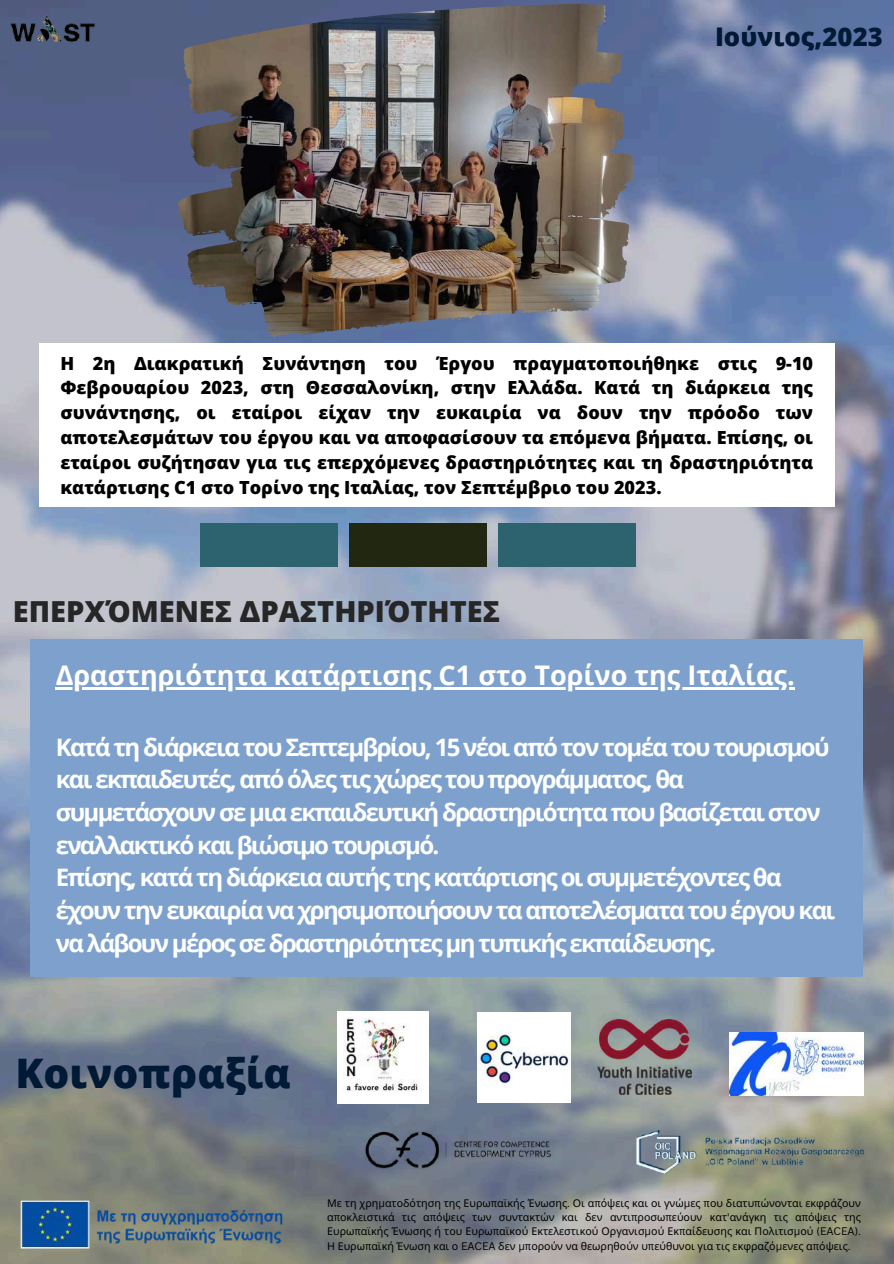
<style>
.page{position:relative;width:894px;height:1264px;background:#fff}
.page>*{position:absolute;margin:0;border:0;box-sizing:border-box;transform-origin:0 0}
.t1{font:800 40.8px "Open Sans";color:#001934}
.t2{font:800 28.95px "Open Sans";color:#262626}
.t3{font:700 27px "Open Sans";color:#fff}
.t4{font:800 25.65px "Open Sans";color:#001934}
.t5{font:700 24px/32.7px "Open Sans";letter-spacing:-.07em;color:#fff}
.t6{font:800 18px/24.8px "Open Sans";color:#000;text-align:justify}
.t7{font:10.65px/14.2px "Noto Sans";color:#000;text-align:justify}
.s1{font-family:"Canva Sans"}
</style>
<div class="page">
<img style="left:0;top:0;width:893px;height:1263px">
<div style="left:30px;top:639px;width:832px;height:337px;background:#7da1cc"></div>
<hr style="left:56px;top:687px;width:738px;height:2px;background:#fff">
<img style="left:10px;top:3px;width:88px;height:54px">
<img style="left:568px;top:22px;width:66px;height:145px">
<div style="left:39px;top:343px;width:795px;height:164px;background:#fff"></div>
<div style="left:200px;top:523px;width:137px;height:43px;background:#2d636f"></div>
<div style="left:349px;top:523px;width:137px;height:43px;background:#212711"></div>
<div style="left:498px;top:523px;width:137px;height:43px;background:#2d636f"></div>
<img style="left:636px;top:1130px;width:226px;height:43px">
<img style="left:358px;top:1124px;width:199px;height:49px">
<img style="left:729px;top:1032px;width:133px;height:63px">
<img style="left:337px;top:1011px;width:92px;height:92px">
<img style="left:478px;top:1012px;width:92px;height:90px">
<img style="left:597px;top:1019px;width:94px;height:75px">
<img style="left:19px;top:1199px;width:294px;height:49px">
<p class="t4" style="left:714px;top:19px;width:169px">Ιούνιος,2023</p>
<p class="t6" style="left:60px;top:350px;width:754px">Η 2η Διακρατική Συνάντηση του Έργου πραγματοποιήθηκε στις 9-10<br>Φεβρουαρίου 2023, στη Θεσσαλονίκη, στην Ελλάδα. Κατά τη διάρκεια της συνάντησης, οι εταίροι είχαν την ευκαιρία να δουν την πρόοδο των αποτελεσμάτων του έργου και να αποφασίσουν τα επόμενα βήματα. Επίσης, οι εταίροι συζήτησαν για τις επερχόμενες δραστηριότητες και τη δραστηριότητα κατάρτισης C1 στο Τορίνο της Ιταλίας, τον Σεπτέμβριο του 2023.</p>
<p class="t2" style="left:13px;top:591px;width:488px">ΕΠΕΡΧΌΜΕΝΕΣ ΔΡΑΣΤΗΡΙΌΤΗΤΕΣ</p>
<p class="t3" style="left:56px;top:656px;width:740px">Δραστηριότητα κατάρτισης C1 στο Τορίνο της Ιταλίας.</p>
<p class="t5" style="left:56px;top:730px;width:780px">Κατά τη διάρκεια του Σεπτεμβρίου, 15 νέοι από τον τομέα του τουρισμού και εκπαιδευτές, από όλες τις χώρες του προγράμματος, θα συμμετάσχουν σε μια εκπαιδευτική δραστηριότητα που βασίζεται στον εναλλακτικό και βιώσιμο τουρισμό.<br>Επίσης, κατά τη διάρκεια αυτής της κατάρτισης οι συμμετέχοντες θα έχουν την ευκαιρία να χρησιμοποιήσουν τα αποτελέσματα του έργου και να λάβουν μέρος σε δραστηριότητες μη τυπικής εκπαίδευσης.</p>
<h1 class="t1" style="left:16px;top:1044px;width:277px">Κοινοπραξία</h1>
<p class="t7" style="left:327px;top:1195px;width:535px">Με τη χρη<span class="s1">μ</span>ατοδότηση της Ευρω<span class="s1">π</span>αϊκής Ένωσης<span class="s1">.</span> Οι α<span class="s1">π</span>όψεις και οι γνώ<span class="s1">μ</span>ες <span class="s1">π</span>ου διατυ<span class="s1">π</span>ώνονται εκφράζουν α<span class="s1">π</span>οκλειστικά τις α<span class="s1">π</span>όψεις των συντακτών και δεν αντι<span class="s1">π</span>ροσω<span class="s1">π</span>εύουν κατ<span class="s1">'</span>ανάγκη τις α<span class="s1">π</span>όψεις της Ευρω<span class="s1">π</span>αϊκής Ένωσης ή του Ευρω<span class="s1">π</span>αϊκού Εκτελεστικού Οργανισ<span class="s1">μ</span>ού Εκ<span class="s1">π</span>αίδευσης και Πολιτισ<span class="s1">μ</span>ού <span class="s1">(EACEA).<br></span>Η Ευρω<span class="s1">π</span>αϊκή Ένωση και ο <span class="s1">EACEA</span> δεν <span class="s1">μπ</span>ορούν να θεωρηθούν υ<span class="s1">π</span>εύθυνοι για τις εκφραζό<span class="s1">μ</span>ενες α<span class="s1">π</span>όψεις<span class="s1">.</span></p>
</div>
